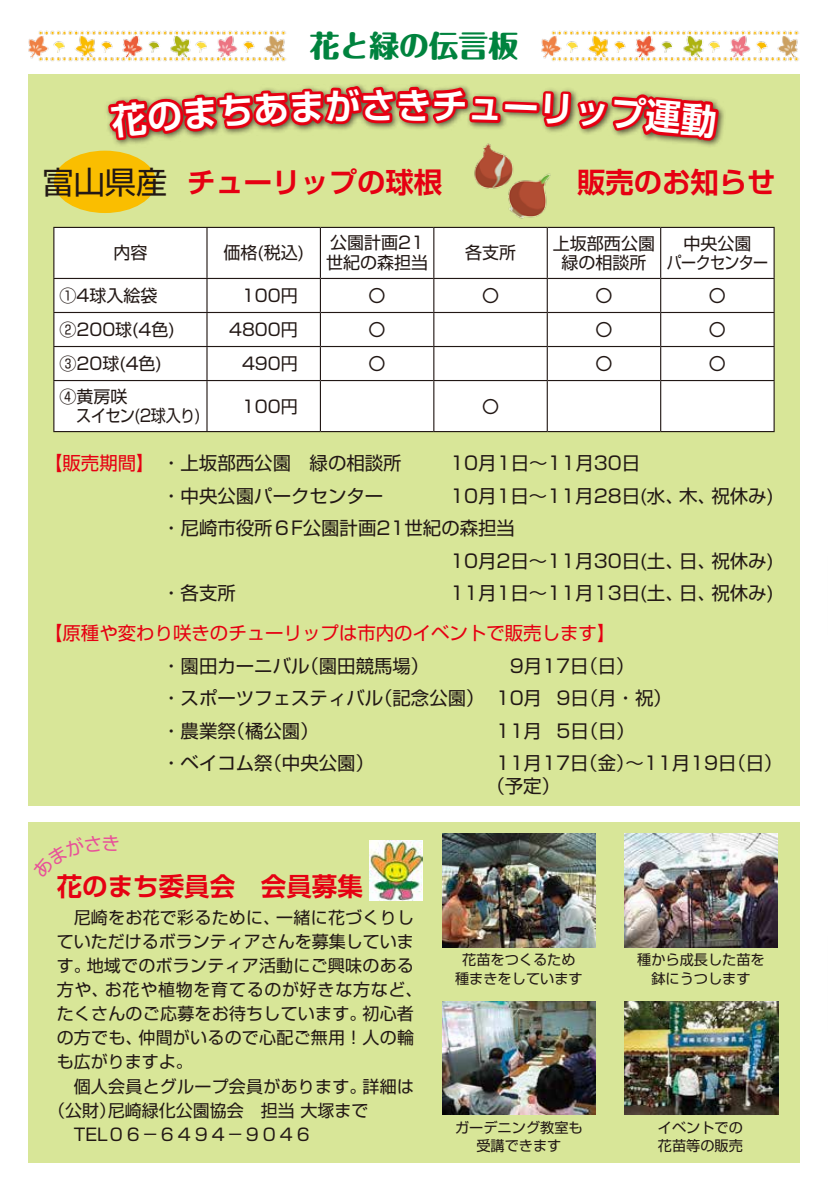
<style>
.page{position:relative;width:828px;height:1191px;background:#fff}
.page>*{position:absolute;margin:0;border:0;box-sizing:border-box;transform-origin:0 0}
.t1{font:700 35.4px "Shin Go Pr 6 N De";color:#fff}
.t2{font:800 29.8px "Maru Fo Pro";color:#00833e}
.t3{font:700 28.4px "Shin Go Pr 6 N De";color:#e60012}
.t4{font:700 25.6px "Shin Go Pr 6 N De";color:#e60012}
.t5{font:18.4px/32.6px "Shin Go Pr 6 N";color:#221815}
.t6{font:18.4px "Shin Go Pr 6 N";color:#e60012}
.t7{font:17px/24.2px "Shin Go Pr 6 N";color:#221815}
.t8{font:17px/19.8px "Shin Go Pr 6 N";letter-spacing:-.02em;color:#221815}
.t9{font:17px/19.8px "Shin Go Pr 6 N";letter-spacing:-.03em;color:#221815;text-align:center}
.t10{font:14.2px/18.4px "Shin Go Pr 6 N";color:#221815;text-align:center}
.s1{font-family:"Shin Go Pr 6 N";font-weight:400;font-size:31.2px;color:#221815}
.s2{color:#e60012}
</style>
<div class="page">
<img style="left:723px;top:30px;width:76px;height:32px">
<img style="left:28px;top:30px;width:65px;height:32px">
<div style="left:28px;top:74px;width:771px;height:731px;background:#d8e698"></div>
<div style="left:28px;top:822px;width:771px;height:340px;background:#d8e698"></div>
<img style="left:369px;top:840px;width:53px;height:61px">
<img style="left:442px;top:1001px;width:153px;height:113px">
<img style="left:442px;top:833px;width:153px;height:114px">
<img style="left:625px;top:1001px;width:153px;height:113px">
<img style="left:624px;top:833px;width:153px;height:114px">
<div style="left:54px;top:151px;width:102px;height:62px;background:#fabe00;border-radius:50%"></div>
<div style="left:54px;top:228px;width:719px;height:203px;background:#fff"></div>
<hr style="left:53px;top:227px;width:154px;height:1px;background:#221815">
<hr style="left:53px;top:228px;width:1px;height:50px;background:#221815">
<hr style="left:660px;top:227px;width:114px;height:1px;background:#221815">
<hr style="left:773px;top:228px;width:1px;height:50px;background:#221815">
<hr style="left:53px;top:278px;width:154px;height:1px;background:#221815">
<hr style="left:53px;top:279px;width:1px;height:33px;background:#221815">
<hr style="left:660px;top:278px;width:114px;height:1px;background:#221815">
<hr style="left:773px;top:279px;width:1px;height:33px;background:#221815">
<hr style="left:53px;top:312px;width:154px;height:1px;background:#221815">
<hr style="left:53px;top:313px;width:1px;height:33px;background:#221815">
<hr style="left:660px;top:312px;width:114px;height:1px;background:#221815">
<hr style="left:773px;top:313px;width:1px;height:33px;background:#221815">
<hr style="left:53px;top:346px;width:154px;height:1px;background:#221815">
<hr style="left:53px;top:347px;width:1px;height:33px;background:#221815">
<hr style="left:660px;top:346px;width:114px;height:1px;background:#221815">
<hr style="left:773px;top:347px;width:1px;height:33px;background:#221815">
<hr style="left:53px;top:380px;width:154px;height:1px;background:#221815">
<hr style="left:53px;top:381px;width:1px;height:50px;background:#221815">
<hr style="left:660px;top:380px;width:114px;height:1px;background:#221815">
<hr style="left:773px;top:381px;width:1px;height:50px;background:#221815">
<hr style="left:53px;top:431px;width:154px;height:1px;background:#221815">
<hr style="left:660px;top:431px;width:114px;height:1px;background:#221815">
<svg style="left:93px;top:30px;width:629px;height:403px"></svg>
<h2 class="t2" style="left:310px;top:22px;width:210px">花と緑の伝言板</h2>
<h1 class="t1" style="left:396px;top:76px;width:37px">き</h1>
<h3 class="t3" style="left:43px;top:158px;width:401px"><span class="s1">富山県産</span> チューリップの球根</h3>
<h3 class="t3" style="left:577px;top:158px;width:200px">販売のお知らせ</h3>
<p class="t7" style="left:113px;top:240px;width:36px">内容</p>
<p class="t7" style="left:223px;top:240px;width:82px">価格(税込)</p>
<p class="t7" style="left:326px;top:232px;width:104px;line-height:19.8px">公園計画21世紀の森担当</p>
<p class="t7" style="left:465px;top:240px;width:53px">各支所</p>
<p class="t7" style="left:553px;top:232px;width:104px;line-height:19.8px;text-align:center">上坂部西公園緑の相談所</p>
<p class="t9" style="left:666px;top:232px;width:103px">中央公園<br>パークセンター</p>
<p class="t7" style="left:60px;top:282px;width:99px">①4球入絵袋</p>
<p class="t7" style="left:242px;top:282px;width:57px">100円</p>
<p class="t7" style="left:369px;top:282px;width:19px">〇</p>
<p class="t7" style="left:482px;top:282px;width:19px">〇</p>
<p class="t7" style="left:595px;top:282px;width:19px">〇</p>
<p class="t7" style="left:709px;top:282px;width:19px">〇</p>
<p class="t7" style="left:60px;top:316px;width:117px">②200球(4色)</p>
<p class="t7" style="left:229px;top:316px;width:70px">4800円</p>
<p class="t7" style="left:369px;top:316px;width:19px">〇</p>
<p class="t7" style="left:595px;top:316px;width:19px">〇</p>
<p class="t7" style="left:709px;top:316px;width:19px">〇</p>
<p class="t7" style="left:60px;top:350px;width:104px">③20球(4色)</p>
<p class="t7" style="left:242px;top:350px;width:57px">490円</p>
<p class="t7" style="left:369px;top:350px;width:19px">〇</p>
<p class="t7" style="left:595px;top:350px;width:19px">〇</p>
<p class="t7" style="left:709px;top:350px;width:19px">〇</p>
<p class="t8" style="left:76px;top:385px;width:125px;text-indent:-17px">④黄房咲<br>スイセン(2球入り)</p>
<p class="t7" style="left:242px;top:393px;width:57px">100円</p>
<p class="t7" style="left:482px;top:393px;width:19px">〇</p>
<p class="t5" style="left:44px;top:445px;width:359px"><span class="s2">【販売期間】</span>・上坂部西公園　緑の相談所</p>
<p class="t5" style="left:450px;top:445px;width:192px">10月1日～11月30日</p>
<p class="t5" style="left:162px;top:478px;width:223px">・中央公園パークセンター</p>
<p class="t5" style="left:450px;top:478px;width:325px">10月1日～11月28日(水、木、祝休み)</p>
<p class="t5" style="left:162px;top:510px;width:354px">・尼崎市役所６F公園計画21世紀の森担当</p>
<p class="t5" style="left:450px;top:543px;width:325px">10月2日～11月30日(土、日、祝休み)</p>
<p class="t5" style="left:162px;top:576px;width:75px">・各支所</p>
<p class="t5" style="left:450px;top:576px;width:325px">11月1日～11月13日(土、日、祝休み)</p>
<p class="t6" style="left:44px;top:618px;width:573px">【原種や変わり咲きのチューリップは市内のイベントで販売します】</p>
<p class="t5" style="left:162px;top:648px;width:269px">・園田カーニバル（園田競馬場）</p>
<p class="t5" style="left:162px;top:648px;width:511px;text-indent:348px">9月17日（日）<br>・スポーツフェスティバル（記念公園） 10月 9日（月・祝）・農業祭（橘公園）</p>
<p class="t5" style="left:496px;top:713px;width:141px">11月 5日（日）</p>
<p class="t5" style="left:162px;top:746px;width:213px">・ベイコム祭（中央公園）</p>
<p class="t5" style="left:486px;top:751px;width:298px;line-height:22.6px;text-indent:9px">11月17日（金）〜11月19日（日）（予定）</p>
<h3 class="t4" style="left:57px;top:865px;width:308px">花のまち委員会　会員募集</h3>
<p class="t7" style="left:57px;top:904px;width:367px;text-indent:17px">尼崎をお花で彩るために、一緒に花づくりしていただけるボランティアさんを募集しています。地域でのボランティア活動にご興味のある方や、お花や植物を育てるのが好きな方など、たくさんのご応募をお待ちしています。初心者の方でも、仲間がいるので心配ご無用！人の輪も広がりますよ。</p>
<p class="t7" style="left:74px;top:1072px;width:342px">個人会員とグループ会員があります。詳細は</p>
<p class="t7" style="left:48px;top:1097px;width:322px">（公財）尼崎緑化公園協会　担当 大塚まで</p>
<p class="t7" style="left:74px;top:1121px;width:240px">TEL０６－６４９４－９０４６</p>
<p class="t10" style="left:455px;top:949px;width:129px">花苗をつくるため種まきをしています</p>
<p class="t10" style="left:455px;top:1117px;width:129px">ガーデニング教室も受講できます</p>
<p class="t10" style="left:637px;top:949px;width:129px">種から成長した苗を鉢にうつします</p>
<p class="t10" style="left:658px;top:1117px;width:87px;text-align:left">イベントでの花苗等の販売</p>
</div>
